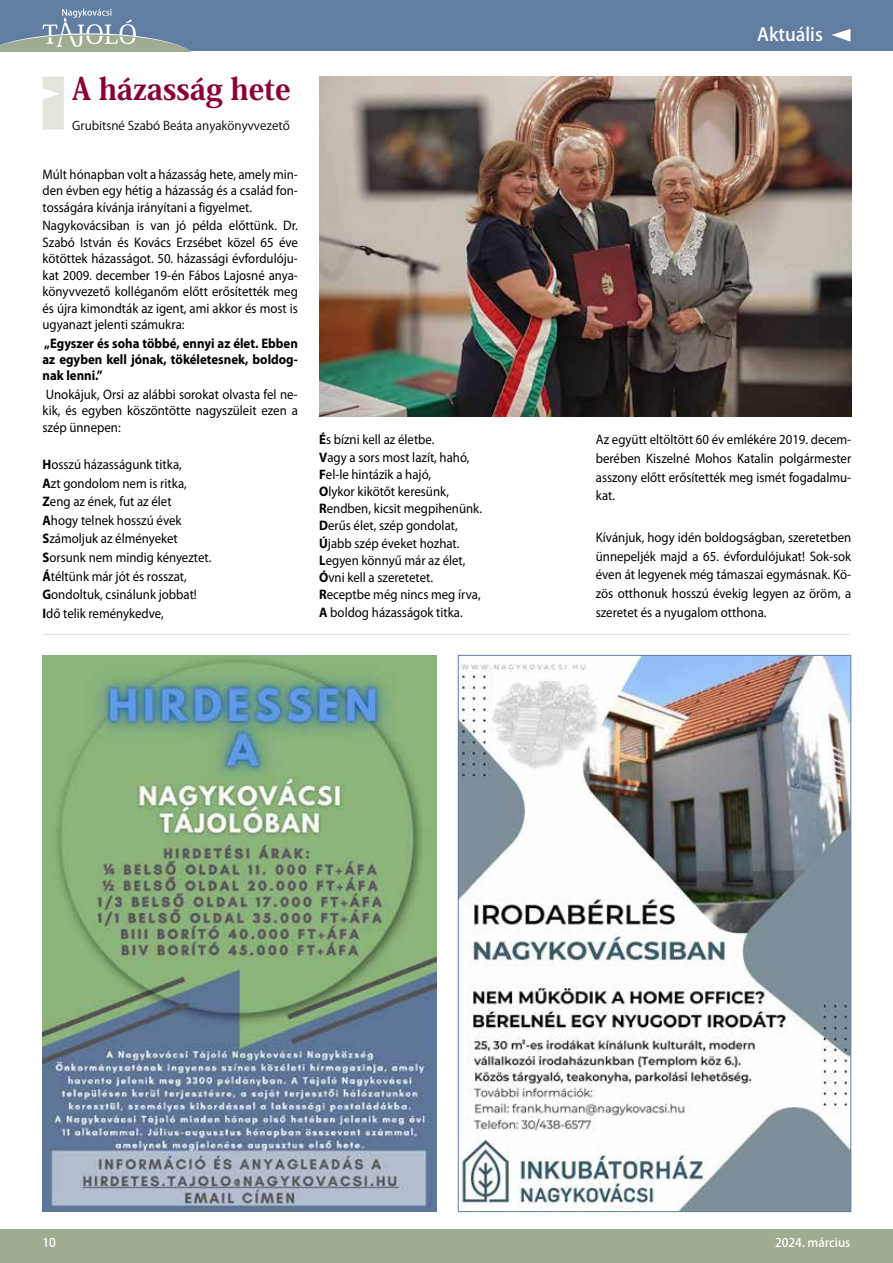
<style>
.page{position:relative;width:893px;height:1263px;background:#fff}
.page>*{position:absolute;margin:0;border:0;box-sizing:border-box;transform-origin:0 0}
.t1{font:800 30.3px "Koz Min Pr 6 N";color:#8c0037;scale:.95 1}
.t2{font:500 18px "Koz Go Pr 6 N";color:#fff}
.t3{font:13.8px/18.6px "Myriad Pro";color:#000;text-align:justify;scale:.93 1}
.t4{font:700 13.8px/16.5px "Myriad Pro";color:#000;text-align:justify;scale:.93 1}
.t5{font:12px "Koz Go Pr 6 N";color:#000}
.t6{font:500 12px "Koz Go Pr 6 N";color:#fff}
.s1{font-weight:700}
</style>
<div class="page">
<div style="left:0;top:0;width:893px;height:51px;background:#617da2"></div>
<svg style="left:831px;top:29px;width:19px;height:13px"></svg>
<svg style="left:0;top:9px;width:191px;height:42px"></svg>
<div style="left:0;top:1229px;width:893px;height:34px;background:#9fac8f"></div>
<svg style="left:43px;top:77px;width:21px;height:53px"></svg>
<img style="left:43px;top:655px;width:393px;height:557px">
<img style="left:319px;top:77px;width:532px;height:339px">
<hr style="left:43px;top:634px;width:807px;height:1px;background:#9fac8f">
<img style="left:460px;top:657px;width:389px;height:553px">
<h1 class="t1" style="left:72px;top:72px;width:232px">A házasság hete</h1>
<p class="t5" style="left:72px;top:118px;width:219px">Grubitsné Szabó Beáta anyakönyvvezető</p>
<p class="t3" style="left:43px;top:166px;width:276px;line-height:16.5px">Múlt hónapban volt a házasság hete, amely min&shy;den évben egy hétig a házasság és a család fon&shy;tosságára kívánja irányítani a figyelmet.</p>
<p class="t3" style="left:43px;top:217px;width:276px;line-height:16.5px">Nagykovácsiban is van jó példa előttünk. Dr.<br>Szabó István és Kovács Erzsébet közel 65 éve kötöttek házasságot. 50. házassági évfordulóju&shy;kat 2009. december 19-én Fábos Lajosné anya&shy;könyvvezető kolléganőm előtt erősítették meg és újra kimondták az igent, ami akkor és most is ugyanazt jelenti számukra:</p>
<p class="t4" style="left:43px;top:334px;width:276px">„Egyszer és soha többé, ennyi az élet. Ebben az egyben kell jónak, tökéletesnek, boldog&shy;nak lenni.”</p>
<p class="t3" style="left:43px;top:386px;width:276px;line-height:16.5px">Unokájuk, Orsi az alábbi sorokat olvasta fel ne&shy;kik, és egyben köszöntötte nagyszüleit ezen a szép ünnepen:</p>
<p class="t3" style="left:43px;top:455px;width:183px;text-align:left"><span class="s1">H</span>osszú házasságunk titka,<br><span class="s1">A</span>zt gondolom nem is ritka,<br><span class="s1">Z</span>eng az ének, fut az élet<br><span class="s1">A</span>hogy telnek hosszú évek<br><span class="s1">S</span>zámoljuk az élményeket<br><span class="s1">S</span>orsunk nem mindig kényeztet.<br><span class="s1">Á</span>téltünk már jót és rosszat,<br><span class="s1">G</span>ondoltuk, csinálunk jobbat!<br><span class="s1">I</span>dő telik reménykedve,</p>
<h2 class="t2" style="left:757px;top:25px;width:67px">Aktuális</h2>
<p class="t3" style="left:319px;top:431px;width:177px;line-height:17.2px;text-align:left"><span class="s1">É</span>s bízni kell az életbe.<br><span class="s1">V</span>agy a sors most lazít, hahó,<br><span class="s1">F</span>el-le hintázik a hajó,<br><span class="s1">O</span>lykor kikötőt keresünk,<br><span class="s1">R</span>endben, kicsit megpihenünk.<br><span class="s1">D</span>erűs élet, szép gondolat,<br><span class="s1">Ú</span>jabb szép éveket hozhat.<br><span class="s1">L</span>egyen könnyű már az élet,<br><span class="s1">Ó</span>vni kell a szeretetet.<br><span class="s1">R</span>eceptbe még nincs meg írva,<br><span class="s1">A</span> boldog házasságok titka.</p>
<p class="t3" style="left:596px;top:430px;width:276px">Az együtt eltöltött 60 év emlékére 2019. decem&shy;berében Kiszelné Mohos Katalin polgármester asszony előtt erősítették meg ismét fogadalmu&shy;kat.</p>
<p class="t3" style="left:596px;top:528px;width:276px">Kívánjuk, hogy idén boldogságban, szeretetben ünnepeljék majd a 65. évfordulójukat! Sok-sok éven át legyenek még támaszai egymásnak. Kö&shy;zös otthonuk hosszú évekig legyen az öröm, a szeretet és a nyugalom otthona.</p>
<p class="t6" style="left:43px;top:1236px;width:15px">10</p>
<p class="t6" style="left:775px;top:1236px;width:77px">2024. március</p>
</div>
